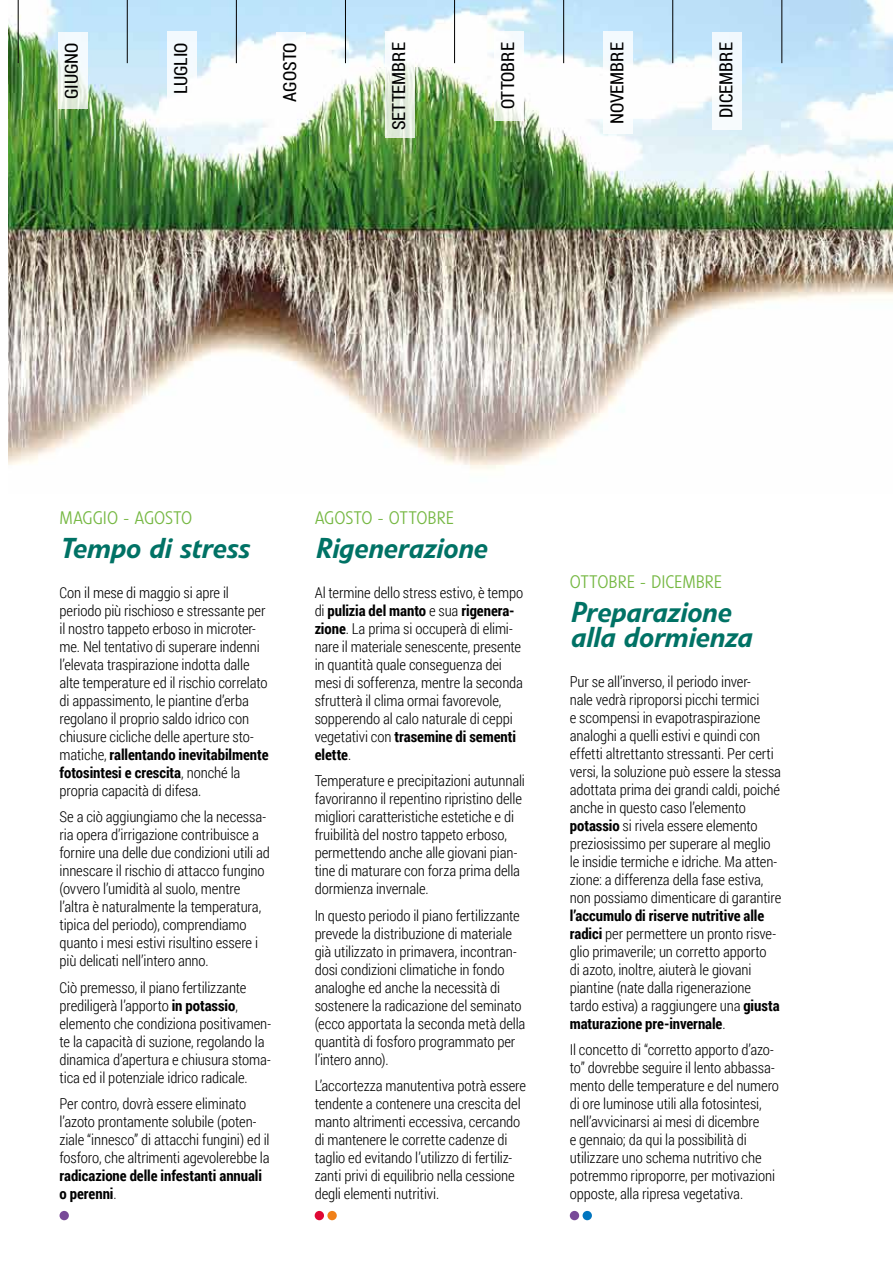
<style>
.page{position:relative;width:893px;height:1263px;background:#fff}
.page>*{position:absolute;margin:0;border:0;box-sizing:border-box;transform-origin:0 0}
.t1{font:italic 500 28.5px/25.5px "Evo BQ";letter-spacing:-.005em;color:#007265}
.t2{font:18px "Roboto Condensed";color:#000}
.t3{font:300 18px "Evo BQ";letter-spacing:-.005em;color:#76b843}
.t4{font:300 15px/18px "Roboto Condensed";letter-spacing:-.01em;color:#000}
.t5{font:700 15px/18px "Roboto Condensed";letter-spacing:-.005em;color:#000}
.s1{font-weight:700}
.s2{font-weight:300}
</style>
<div class="page">
<img style="left:9px;top:0;width:884px;height:469px">
<hr style="left:18px;top:0;width:1px;height:63px;background:#000">
<hr style="left:127px;top:0;width:1px;height:63px;background:#000">
<hr style="left:236px;top:0;width:1px;height:63px;background:#000">
<hr style="left:345px;top:0;width:1px;height:63px;background:#000">
<hr style="left:454px;top:0;width:1px;height:63px;background:#000">
<hr style="left:563px;top:0;width:1px;height:63px;background:#000">
<hr style="left:672px;top:0;width:1px;height:63px;background:#000">
<hr style="left:781px;top:0;width:1px;height:63px;background:#000">
<svg style="left:58px;top:32px;width:30px;height:76px;fill:#f2f9f6"></svg>
<div style="left:167px;top:32px;width:30px;height:72px;background:#f4fafe"></div>
<div style="left:276px;top:32px;width:30px;height:81px;background:#fff"></div>
<svg style="left:385px;top:32px;width:30px;height:106px"></svg>
<div style="left:494px;top:32px;width:30px;height:89px;background:#fff"></div>
<div style="left:603px;top:32px;width:30px;height:102px;background:#fff"></div>
<div style="left:712px;top:32px;width:30px;height:98px;background:#f6fbfd"></div>
<div style="left:60px;top:1211px;width:9px;height:9px;background:#784a98;border-radius:50%"></div>
<div style="left:570px;top:1211px;width:9px;height:9px;background:#784a98;border-radius:50%"></div>
<div style="left:583px;top:1211px;width:9px;height:9px;background:#0075bf;border-radius:50%"></div>
<div style="left:315px;top:1211px;width:9px;height:9px;background:#df0835;border-radius:50%"></div>
<div style="left:327px;top:1211px;width:10px;height:9px;background:#f08018;border-radius:50%"></div>
<p class="t2" style="left:59px;top:99px;width:58px;rotate:-90deg">GIUGNO</p>
<p class="t2" style="left:168px;top:94px;width:53px;rotate:-90deg">LUGLIO</p>
<p class="t2" style="left:277px;top:102px;width:61px;rotate:-90deg">AGOSTO</p>
<p class="t2" style="left:386px;top:130px;width:89px;rotate:-90deg">SETTEMBRE</p>
<p class="t2" style="left:495px;top:109px;width:68px;rotate:-90deg">OTTOBRE</p>
<p class="t2" style="left:604px;top:124px;width:83px;rotate:-90deg">NOVEMBRE</p>
<p class="t2" style="left:714px;top:118px;width:77px;rotate:-90deg">DICEMBRE</p>
<p class="t3" style="left:60px;top:508px;width:134px">MAGGIO - AGOSTO</p>
<h1 class="t1" style="left:60px;top:536px;width:191px">Tempo di stress</h1>
<p class="t4" style="left:60px;top:583px;width:211px">Con il mese di maggio si apre il periodo più rischioso e stressante per il nostro tappeto erboso in microter&shy;me. Nel tentativo di superare indenni l’elevata traspirazione indotta dalle alte temperature ed il rischio correlato di appassimento, le piantine d’erba regolano il proprio saldo idrico con chiusure cicliche delle aperture sto&shy;matiche, <span class="s1">rallentando inevitabilmente fotosintesi e crescita</span>, nonché la propria capacità di difesa.</p>
<p class="t4" style="left:60px;top:807px;width:212px">Se a ciò aggiungiamo che la necessa&shy;ria opera d’irrigazione contribuisce a fornire una delle due condizioni utili ad innescare il rischio di attacco fungino (ovvero l’umidità al suolo, mentre l’altra è naturalmente la temperatura, tipica del periodo), comprendiamo quanto i mesi estivi risultino essere i più delicati nell’intero anno.</p>
<p class="t4" style="left:60px;top:978px;width:213px">Ciò premesso, il piano fertilizzante prediligerà l’apporto <span class="s1">in potassio</span>, elemento che condiziona positivamen&shy;te la capacità di suzione, regolando la dinamica d’apertura e chiusura stoma&shy;tica ed il potenziale idrico radicale.</p>
<p class="t4" style="left:60px;top:1094px;width:212px">Per contro, dovrà essere eliminato l’azoto prontamente solubile (poten&shy;ziale “innesco” di attacchi fungini) ed il fosforo, che altrimenti agevolerebbe la</p>
<p class="t5" style="left:60px;top:1166px;width:204px">radicazione delle infestanti annuali o perenni<span class="s2">.</span></p>
<p class="t3" style="left:315px;top:508px;width:141px">AGOSTO - OTTOBRE</p>
<h1 class="t1" style="left:315px;top:536px;width:173px">Rigenerazione</h1>
<p class="t4" style="left:315px;top:583px;width:210px">Al termine dello stress estivo, è tempo di <span class="s1">pulizia del manto</span> e sua <span class="s1">rigenera&shy;zione</span>. La prima si occuperà di elimi&shy;nare il materiale senescente, presente in quantità quale conseguenza dei mesi di sofferenza, mentre la seconda sfrutterà il clima ormai favorevole, sopperendo al calo naturale di ceppi vegetativi con <span class="s1">trasemine di sementi elette</span>.</p>
<p class="t4" style="left:315px;top:771px;width:212px">Temperature e precipitazioni autunnali favoriranno il repentino ripristino delle migliori caratteristiche estetiche e di fruibilità del nostro tappeto erboso, permettendo anche alle giovani pian&shy;tine di maturare con forza prima della dormienza invernale.</p>
<p class="t4" style="left:315px;top:906px;width:212px">In questo periodo il piano fertilizzante prevede la distribuzione di materiale già utilizzato in primavera, incontran&shy;dosi condizioni climatiche in fondo analoghe ed anche la necessità di sostenere la radicazione del seminato (ecco apportata la seconda metà della quantità di fosforo programmato per l’intero anno).</p>
<p class="t4" style="left:315px;top:1076px;width:213px">L’accortezza manutentiva potrà essere tendente a contenere una crescita del manto altrimenti eccessiva, cercando di mantenere le corrette cadenze di taglio ed evitando l’utilizzo di fertiliz&shy;zanti privi di equilibrio nella cessione degli elementi nutritivi.</p>
<p class="t3" style="left:570px;top:571px;width:154px">OTTOBRE - DICEMBRE</p>
<h1 class="t1" style="left:570px;top:600px;width:183px">Preparazione alla dormienza</h1>
<p class="t4" style="left:570px;top:672px;width:213px">Pur se all’inverso, il periodo inver-<br>nale vedrà riproporsi picchi termici<br>e scompensi in evapotraspirazione analoghi a quelli estivi e quindi con effetti altrettanto stressanti. Per certi versi, la soluzione può essere la stessa adottata prima dei grandi caldi, poiché anche in questo caso l’elemento <span class="s1">potassio</span> si rivela essere elemento preziosissimo per superare al meglio le insidie termiche e idriche. Ma atten&shy;zione: a differenza della fase estiva, non possiamo dimenticare di garantire</p>
<p class="t4" style="left:570px;top:906px;width:211px"><span class="s1">l’accumulo di riserve nutritive alle radici</span> per permettere un pronto risve&shy;glio primaverile; un corretto apporto di azoto, inoltre, aiuterà le giovani piantine (nate dalla rigenerazione tardo estiva) a raggiungere una <span class="s1">giusta maturazione pre-invernale</span>.</p>
<p class="t4" style="left:570px;top:1040px;width:211px">Il concetto di “corretto apporto d’azo&shy;to” dovrebbe seguire il lento abbassa&shy;mento delle temperature e del numero di ore luminose utili alla fotosintesi, nell’avvicinarsi ai mesi di dicembre<br>e gennaio; da qui la possibilità di utilizzare uno schema nutritivo che potremmo riproporre, per motivazioni opposte, alla ripresa vegetativa.</p>
</div>
